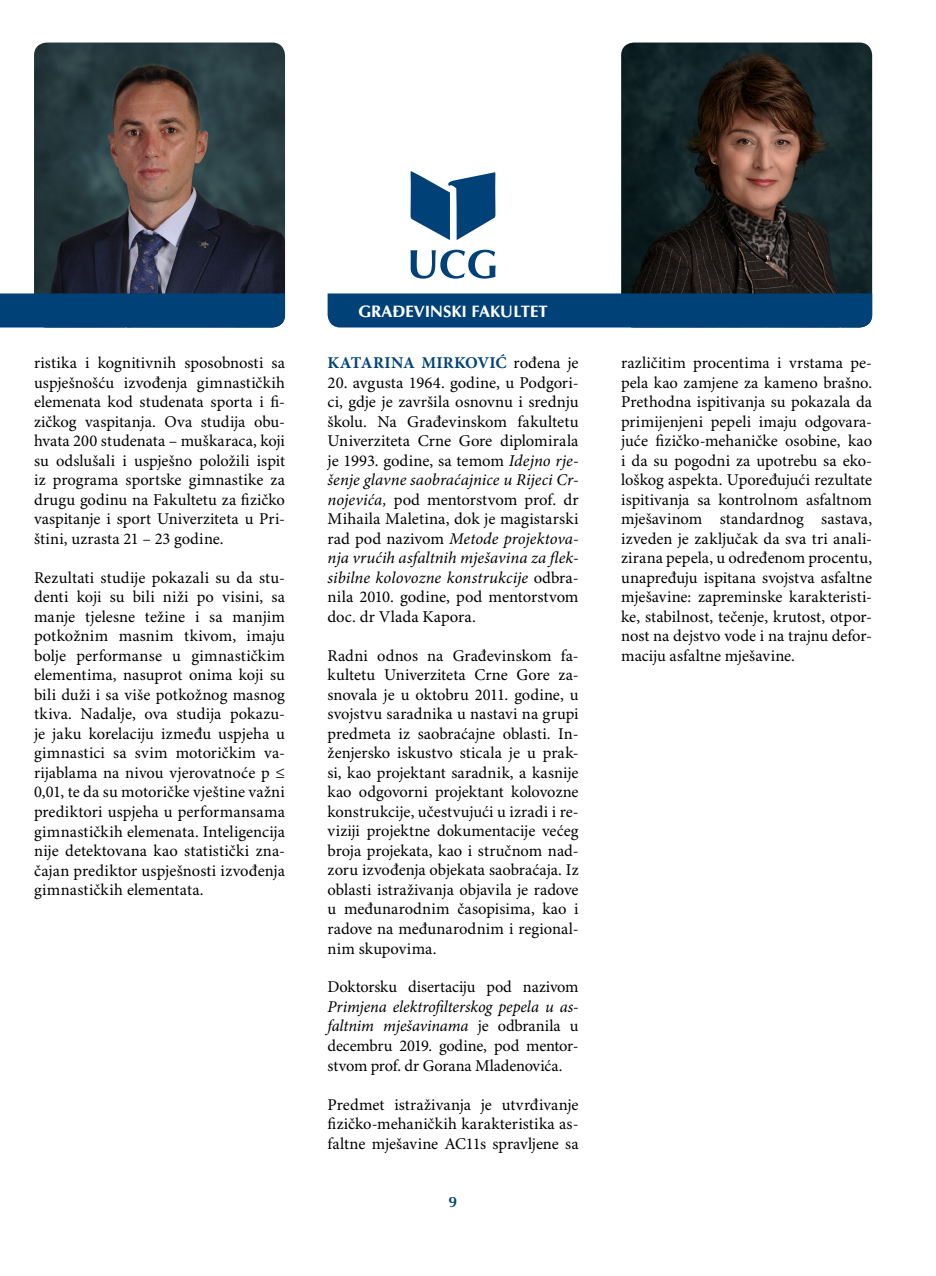
<style>
.page{position:relative;width:936px;height:1276px;background:#fff}
.page>*{position:absolute;margin:0;border:0;box-sizing:border-box;transform-origin:0 0}
.t1{font:16.5px/19.5px "Minion Pro";color:#000;text-align:justify}
.t2{font:700 16.5px "Minion Pro";letter-spacing:.01em;color:#004278}
.t3{font:16.5px "YU Optima B";color:#fff}
.t4{font:700 15px "Optima";color:#004278}
.s1{font-weight:400;color:#000}
.s2{font-style:italic}
</style>
<div class="page">
<img style="left:621px;top:43px;width:251px;height:250px">
<div style="left:327px;top:293px;width:545px;height:34px;background:#004278"></div>
<img style="left:34px;top:43px;width:251px;height:250px">
<div style="left:0;top:293px;width:285px;height:34px;background:#004278"></div>
<svg style="left:410px;top:250px;width:85px;height:29px"></svg>
<svg style="left:410px;top:171px;width:85px;height:69px"></svg>
<p class="t1" style="left:34px;top:354px;width:252px">ristika i kognitivnih sposobnosti sa uspješnošću izvođenja gimnastičkih elemenata kod studenata sporta i fi&shy;zičkog vaspitanja. Ova studija obu&shy;hvata 200 studenata – muškaraca, koji su odslušali i uspješno položili ispit iz programa sportske gimnastike za drugu godinu na Fakultetu za fizičko vaspitanje i sport Univerziteta u Pri&shy;štini, uzrasta 21 – 23 godine.</p>
<p class="t1" style="left:34px;top:568px;width:252px">Rezultati studije pokazali su da stu&shy;denti koji su bili niži po visini, sa manje tjelesne težine i sa manjim potkožnim masnim tkivom, imaju bolje performanse u gimnastičkim elementima, nasuprot onima koji su bili duži i sa više potkožnog masnog tkiva. Nadalje, ova studija pokazu&shy;je jaku korelaciju između uspjeha u gimnastici sa svim motoričkim va&shy;rijablama na nivou vjerovatnoće p ≤ 0,01, te da su motoričke vještine važni prediktori uspjeha u performansama gimnastičkih elemenata. Inteligencija nije detektovana kao statistički zna&shy;čajan prediktor uspješnosti izvođenja gimnastičkih elementata.</p>
<p class="t3" style="left:358px;top:302px;width:191px">GRA\EVINSKI FAKULTET</p>
<p class="t2" style="left:327px;top:351px;width:252px">KATARINA MIRKOVIĆ <span class="s1">rođena je</span></p>
<p class="t1" style="left:327px;top:373px;width:252px">20. avgusta 1964. godine, u Podgori&shy;ci, gdje je završila osnovnu i srednju školu. Na Građevinskom fakultetu Univerziteta Crne Gore diplomirala je 1993. godine, sa temom <span class="s2">Idejno rje&shy;šenje glavne saobraćajnice u Rijeci Cr&shy;nojevića,</span> pod mentorstvom prof. dr Mihaila Maletina, dok je magistarski rad pod nazivom <span class="s2">Metode projektova&shy;nja vrućih asfaltnih mješavina za flek&shy;sibilne kolovozne konstrukcije</span> odbra&shy;nila 2010. godine, pod mentorstvom doc. dr Vlada Kapora.</p>
<p class="t1" style="left:327px;top:646px;width:252px">Radni odnos na Građevinskom fa&shy;kultetu Univerziteta Crne Gore za&shy;snovala je u oktobru 2011. godine, u svojstvu saradnika u nastavi na grupi predmeta iz saobraćajne oblasti. In&shy;ženjersko iskustvo sticala je u prak&shy;si, kao projektant saradnik, a kasnije kao odgovorni projektant kolovozne konstrukcije, učestvujući u izradi i re&shy;viziji projektne dokumentacije većeg broja projekata, kao i stručnom nad&shy;zoru izvođenja objekata saobraćaja. Iz oblasti istraživanja objavila je radove u međunarodnim časopisima, kao i radove na međunarodnim i regional&shy;nim skupovima.</p>
<p class="t1" style="left:327px;top:978px;width:252px">Doktorsku disertaciju pod nazivom</p>
<p class="t1" style="left:327px;top:997px;width:252px"><span class="s2">Primjena elektrofilterskog pepela u as&shy;faltnim mješavinama</span> je odbranila u decembru 2019. godine, pod mentor&shy;stvom prof. dr Gorana Mladenovića.</p>
<p class="t1" style="left:327px;top:1095px;width:252px">Predmet istraživanja je utvrđivanje fizičko-mehaničkih karakteristika as&shy;faltne mješavine AC11s spravljene sa</p>
<p class="t4" style="left:448px;top:1192px;width:10px">9</p>
<p class="t1" style="left:621px;top:354px;width:252px">različitim procentima i vrstama pe&shy;pela kao zamjene za kameno brašno.<br>Prethodna ispitivanja su pokazala da primijenjeni pepeli imaju odgovara&shy;juće fizičko-mehaničke osobine, kao i da su pogodni za upotrebu sa eko&shy;loškog aspekta. Upoređujući rezultate ispitivanja sa kontrolnom asfaltnom mješavinom standardnog sastava, izveden je zaključak da sva tri anali&shy;zirana pepela, u određenom procentu, unapređuju ispitana svojstva asfaltne mješavine: zapreminske karakteristi&shy;ke, stabilnost, tečenje, krutost, otpor&shy;nost na dejstvo vode i na trajnu defor&shy;maciju asfaltne mješavine.</p>
</div>
